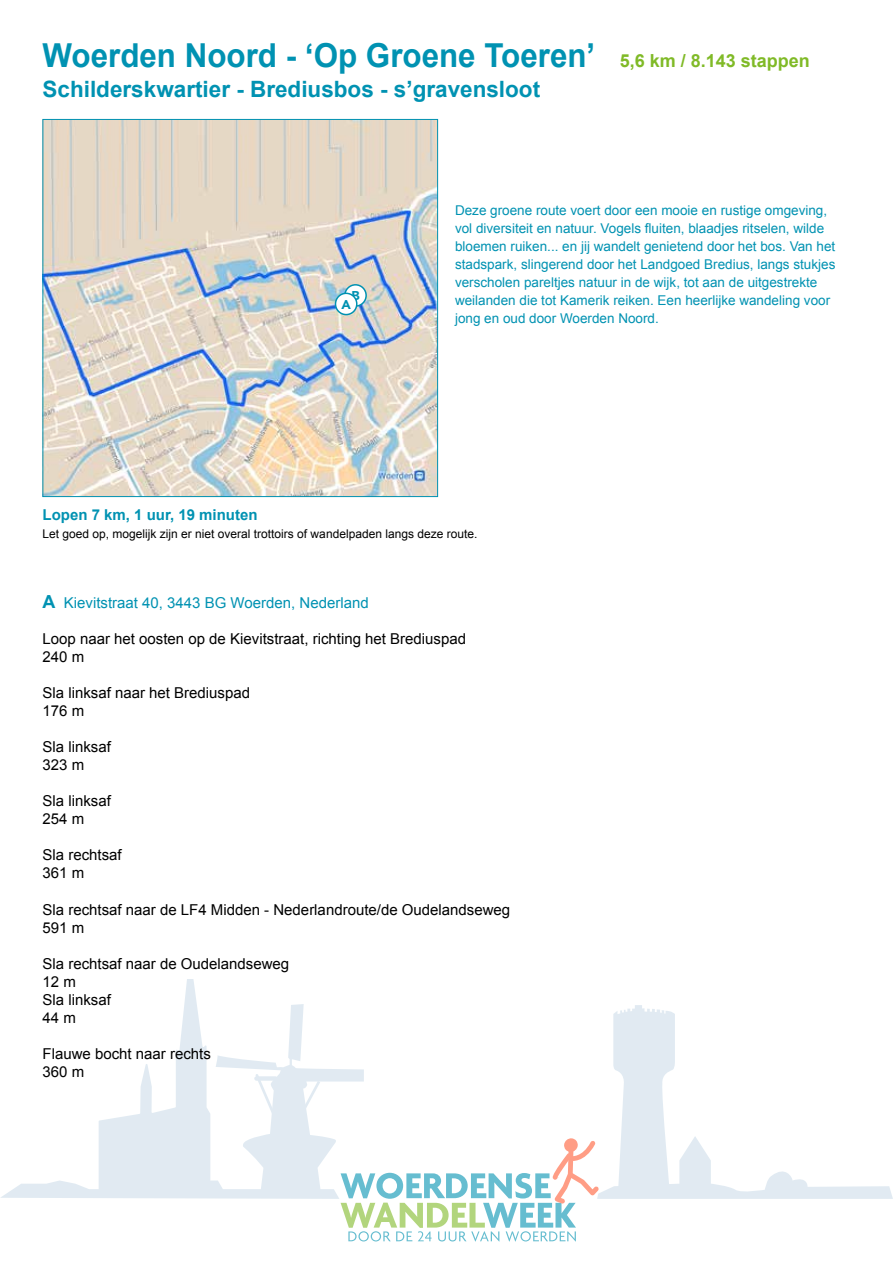
<style>
.page{position:relative;width:893px;height:1263px;background:#fff}
.page>*{position:absolute;margin:0;border:0;box-sizing:border-box;transform-origin:0 0}
.t1{font:700 33px "Arial";color:#0092b2;scale:.95 1}
.t2{font:700 22.5px "Arial";color:#0092b2}
.t3{font:15px/18px "Arial";color:#000}
.t4{font:15px "Arial";color:#0092b2}
.t5{font:700 15px "Arial";color:#0092b2}
.t6{font:13.5px/18px "Arial";color:#0092b2}
.t7{font:900 12.75px "Avenir";color:#0092b2}
.t8{font:12px "Arial";color:#000}
.s1{font-size:18px;color:#80ba27}
.s2{font-family:"Roboto";font-size:24.6px;color:#000}
.s3{font-weight:700;font-size:18px}
</style>
<div class="page">
<img style="left:45px;top:121px;width:391px;height:374px">
<div style="left:43px;top:119px;width:395px;height:378px;border:1px solid #0092b2"></div>
<svg style="left:345px;top:285px;width:21px;height:21px"></svg>
<div style="left:344px;top:284px;width:23px;height:23px;border:2px solid #0092b2;border-radius:50%"></div>
<div style="left:335px;top:293px;width:22px;height:22px;background:#fff;border-radius:50%"></div>
<div style="left:335px;top:293px;width:22px;height:22px;border:2px solid #0092b2;border-radius:50%"></div>
<svg style="left:1px;top:979px;width:892px;height:262px"></svg>
<h1 class="t1" style="left:43px;top:33px;width:809px">Woerden Noord - ‘Op Groene Toeren’ <span class="s1">5,6 km / 8.143 stappen</span></h1>
<h2 class="t2" style="left:1px;top:74px;width:541px"><span class="s2">km</span> Schilderskwartier - Brediusbos - s’gravensloot</h2>
<p class="t7" style="left:351px;top:285px;width:10px">B</p>
<p class="t7" style="left:341px;top:293px;width:11px">A</p>
<p class="t6" style="left:455px;top:202px;width:382px">Deze groene route voert door een mooie en rustige omgeving, vol diversiteit en natuur. Vogels fluiten, blaadjes ritselen, wilde bloemen ruiken... en jij wandelt genietend door het bos. Van het stadspark, slingerend door het Landgoed Bredius, langs stukjes verscholen pareltjes natuur in de wijk, tot aan de uitgestrekte weilanden die tot Kamerik reiken. Een heerlijke wandeling voor jong en oud door Woerden Noord.</p>
<p class="t5" style="left:43px;top:505px;width:217px">Lopen 7 km, 1 uur, 19 minuten</p>
<p class="t8" style="left:43px;top:526px;width:436px">Let goed op, mogelijk zijn er niet overal trottoirs of wandelpaden langs deze route.</p>
<p class="t4" style="left:43px;top:593px;width:328px"><span class="s3">A</span> Kievitstraat 40, 3443 BG Woerden, Nederland</p>
<p class="t3" style="left:43px;top:630px;width:425px">Loop naar het oosten op de Kievitstraat, richting het Brediuspad<br>240 m</p>
<p class="t3" style="left:43px;top:684px;width:209px">Sla linksaf naar het Brediuspad<br>176 m</p>
<p class="t3" style="left:43px;top:738px;width:70px">Sla linksaf<br>323 m</p>
<p class="t3" style="left:43px;top:792px;width:70px">Sla linksaf<br>254 m</p>
<p class="t3" style="left:43px;top:846px;width:81px">Sla rechtsaf<br>361 m</p>
<p class="t3" style="left:43px;top:900px;width:469px">Sla rechtsaf naar de LF4 Midden - Nederlandroute/de Oudelandseweg<br>591 m</p>
<p class="t3" style="left:43px;top:954px;width:248px">Sla rechtsaf naar de Oudelandseweg<br>12 m<br>Sla linksaf<br>44 m</p>
<p class="t3" style="left:43px;top:1044px;width:170px">Flauwe bocht naar rechts<br>360 m</p>
</div>
